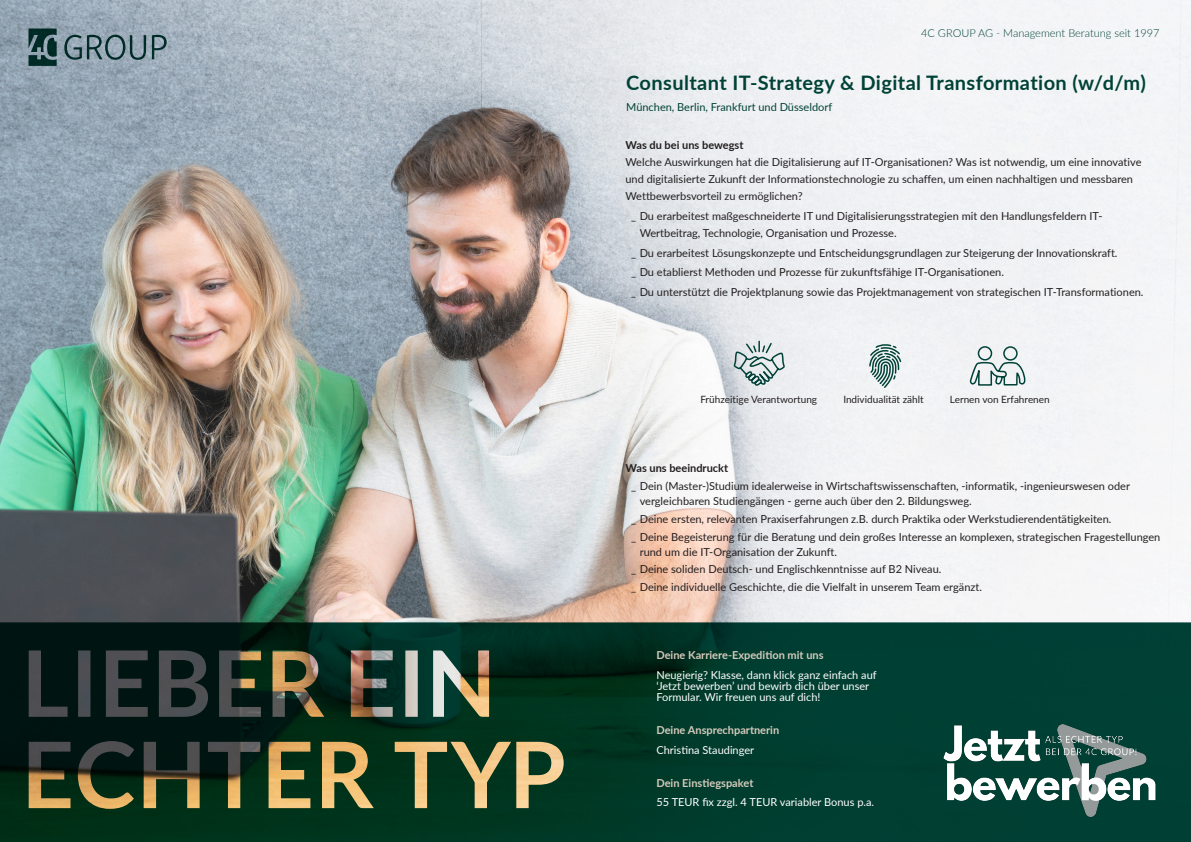
<style>
.page{position:relative;width:1191px;height:842px;background:#fff}
.page>*{position:absolute;margin:0;border:0;box-sizing:border-box;transform-origin:0 0}
.t1{font:700 20px "Lato";letter-spacing:.02em;color:#004237}
.Page_Header_Subtext{font:11px/17px "Lato";color:#231f20}
.Page_Body_Text_-_Black{font:11px/11px "Lato";color:#fff}
.Page_Section_Title_-_Bold_White{font:700 11px "Lato";color:#d4cabb}
.Page_Header_Subtext-2{font:11px "Lato";color:#004237}
.Page_Header_Subtext-3{font:300 11px "Lato";color:#004237}
.Page_Header_Subtext-4{font:700 11px "Lato";color:#231f20}
.Page_Body_Text_-_Black-2{font:10px "Lato";color:#231f20}
</style>
<div class="page">
<img style="left:0;top:0;width:1191px;height:622px">
<svg style="left:0;top:622px;width:1191px;height:220px;background:#133c2c"></svg>
<svg style="left:64px;top:35px;width:82px;height:25px;background:#6e858e"></svg>
<svg style="left:152px;top:35px;width:15px;height:24px"></svg>
<svg style="left:29px;top:29px;width:28px;height:37px"></svg>
<img style="left:939px;top:711px;width:223px;height:117px">
<svg style="left:733px;top:340px;width:52px;height:75px;background:#c9d3d5"></svg>
<svg style="left:868px;top:290px;width:34px;height:99px"></svg>
<div style="left:970px;top:0;width:56px;height:425px;background:#f2f3f5"></div>
<p class="Page_Header_Subtext-3" style="left:921px;top:26px;width:240px">4C GROUP AG - Management Beratung seit 1997</p>
<p class="t1" style="left:626px;top:68px;width:521px">Consultant IT-Strategy &amp; Digital Transformation (w/d/m)</p>
<p class="Page_Header_Subtext-2" style="left:626px;top:99px;width:208px">München, Berlin, Frankfurt und Düsseldorf</p>
<p class="Page_Header_Subtext-4" style="left:625px;top:137px;width:119px">Was du bei uns bewegst</p>
<p class="Page_Header_Subtext" style="left:625px;top:153px;width:517px">Welche Auswirkungen hat die Digitalisierung auf IT-Organisationen? Was ist notwendig, um eine innovative und digitalisierte Zukunft der Informationstechnologie zu schaffen, um einen nachhaltigen und messbaren<br>Wettbewerbsvorteil zu ermöglichen?</p>
<p class="Page_Header_Subtext" style="left:639px;top:207px;width:464px;text-indent:-9px">_ Du erarbeitest maßgeschneiderte IT und Digitalisierungsstrategien mit den Handlungsfeldern IT-<br>Wertbeitrag, Technologie, Organisation und Prozesse.</p>
<p class="Page_Header_Subtext" style="left:631px;top:244px;width:488px">_ Du erarbeitest Lösungskonzepte und Entscheidungsgrundlagen zur Steigerung der Innovationskraft.</p>
<p class="Page_Header_Subtext" style="left:631px;top:263px;width:374px">_ Du etablierst Methoden und Prozesse für zukunftsfähige IT-Organisationen.</p>
<p class="Page_Header_Subtext" style="left:631px;top:283px;width:514px">_ Du unterstützt die Projektplanung sowie das Projektmanagement von strategischen IT-Transformationen.</p>
<p class="Page_Body_Text_-_Black-2" style="left:700px;top:392px;width:118px">Frühzeitige Verantwortung</p>
<p class="Page_Body_Text_-_Black-2" style="left:843px;top:392px;width:82px">Individualität zählt</p>
<p class="Page_Body_Text_-_Black-2" style="left:950px;top:392px;width:101px">Lernen von Erfahrenen</p>
<p class="Page_Header_Subtext-4" style="left:625px;top:460px;width:104px">Was uns beeindruckt</p>
<p class="Page_Header_Subtext" style="left:639px;top:478px;width:492px;line-height:15px;text-indent:-9px">_ Dein (Master-)Studium idealerweise in Wirtschaftswissenschaften, -informatik, -ingenieurswesen oder vergleichbaren Studiengängen - gerne auch über den 2. Bildungsweg.</p>
<p class="Page_Header_Subtext" style="left:631px;top:510px;width:482px">_ Deine ersten, relevanten Praxiserfahrungen z.B. durch Praktika oder Werkstudierendentätigkeiten.</p>
<p class="Page_Header_Subtext" style="left:639px;top:528px;width:522px;line-height:15px;text-indent:-9px">_ Deine Begeisterung für die Beratung und dein großes Interesse an komplexen, strategischen Fragestellungen rund um die IT-Organisation der Zukunft.</p>
<p class="Page_Header_Subtext" style="left:631px;top:560px;width:312px">_ Deine soliden Deutsch- und Englischkenntnisse auf B2 Niveau.</p>
<p class="Page_Header_Subtext" style="left:631px;top:578px;width:352px">_ Deine individuelle Geschichte, die die Vielfalt in unserem Team ergänzt.</p>
<p class="Page_Section_Title_-_Bold_White" style="left:656px;top:647px;width:169px">Deine Karriere-Expedition mit uns</p>
<p class="Page_Body_Text_-_Black" style="left:656px;top:669px;width:222px">Neugierig? Klasse, dann klick ganz einfach auf ‘Jetzt bewerben’ und bewirb dich über unser<br>Formular. Wir freuen uns auf dich!</p>
<p class="Page_Section_Title_-_Bold_White" style="left:656px;top:722px;width:124px">Deine Ansprechpartnerin</p>
<p class="Page_Body_Text_-_Black" style="left:656px;top:743px;width:99px">Christina Staudinger</p>
<p class="Page_Section_Title_-_Bold_White" style="left:656px;top:774px;width:98px">Dein Einstiegspaket</p>
<p class="Page_Body_Text_-_Black" style="left:656px;top:796px;width:219px">55 TEUR fix zzgl. 4 TEUR variabler Bonus p.a.</p>
</div>
